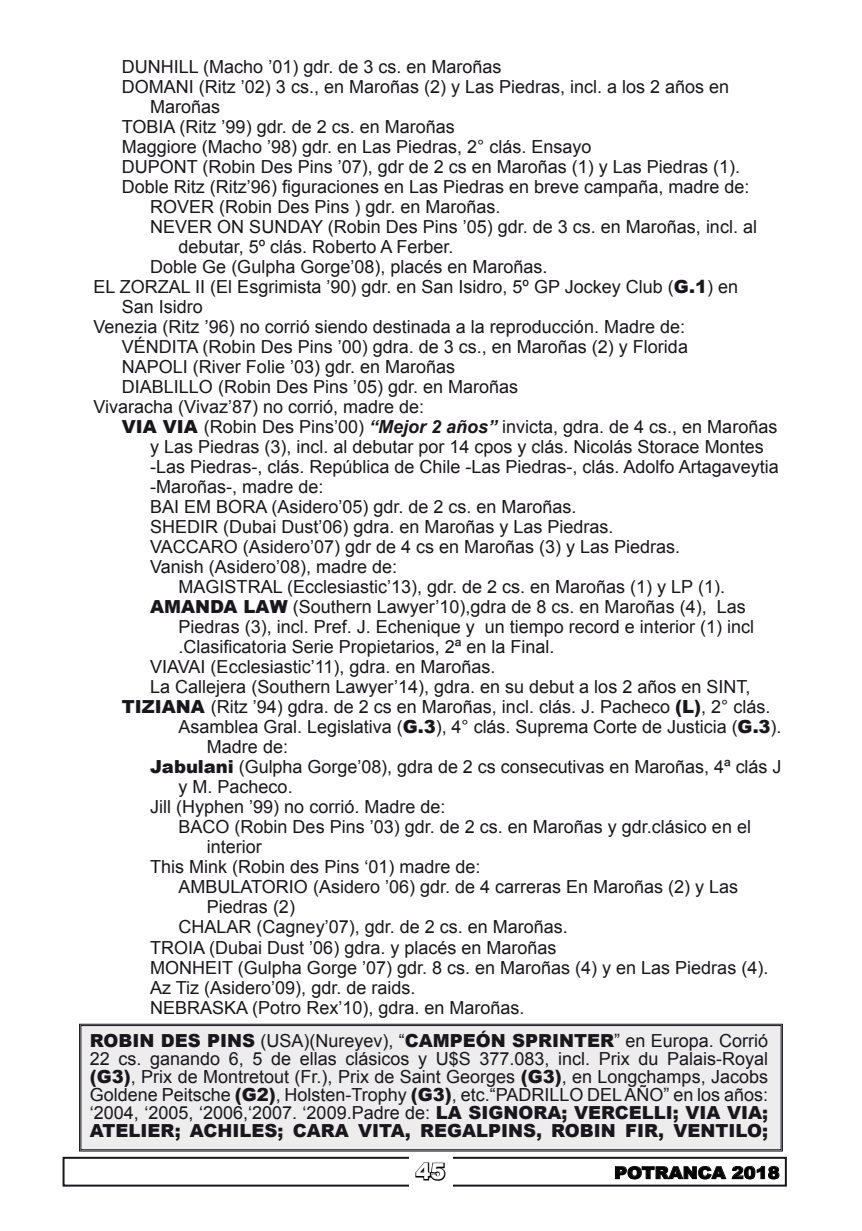
<style>
.page{position:relative;width:862px;height:1231px;background:#fff}
.page>*{position:absolute;margin:0;border:0;box-sizing:border-box;transform-origin:0 0}
.t1{font:900 22px "Arial";color:#fff}
.t2{font:18px/18px "Arial";color:#1a171c;text-align:justify}
.t3{font:900 16.8px "Arial";color:#000;scale:1.08 1}
.s1{font-weight:900}
.s2{font-weight:700;font-style:italic}
</style>
<div class="page">
<div style="left:63px;top:1156px;width:724px;height:30px;background:#fff;border:2px solid #1a171c"></div>
<div style="left:409px;top:1153px;width:44px;height:35px;background:#fff"></div>
<svg style="left:415px;top:1162px;width:31px;height:19px"></svg>
<svg style="left:615px;top:1166px;width:165px;height:13px"></svg>
<div style="left:79px;top:1023px;width:704px;height:128px;background:#ededee"></div>
<div style="left:80px;top:1024px;width:701px;height:126px;border:1px solid #1a171c"></div>
<p class="t2" style="left:122px;top:58px;width:381px">DUNHILL (Macho ’01) gdr. de 3 cs. en Maroñas</p>
<p class="t2" style="left:122px;top:78px;width:609px">DOMANI (Ritz ’02) 3 cs., en Maroñas (2) y Las Piedras, incl. a los 2 años en</p>
<p class="t2" style="left:150px;top:98px;width:72px">Maroñas</p>
<p class="t2" style="left:122px;top:118px;width:334px">TOBIA (Ritz ’99) gdr. de 2 cs. en Maroñas</p>
<p class="t2" style="left:122px;top:138px;width:471px">Maggiore (Macho ’98) gdr. en Las Piedras, 2° clás. Ensayo</p>
<p class="t2" style="left:122px;top:158px;width:619px">DUPONT (Robin Des Pins ’07), gdr de 2 cs en Maroñas (1) y Las Piedras (1).</p>
<p class="t2" style="left:122px;top:178px;width:629px">Doble Ritz (Ritz’96) figuraciones en Las Piedras en breve campaña, madre de:</p>
<p class="t2" style="left:150px;top:198px;width:352px">ROVER (Robin Des Pins ) gdr. en Maroñas.</p>
<p class="t2" style="left:150px;top:218px;width:608px">NEVER ON SUNDAY (Robin Des Pins ’05) gdr. de 3 cs. en Maroñas, incl. al</p>
<p class="t2" style="left:179px;top:238px;width:276px">debutar, 5º clás. Roberto A Ferber.</p>
<p class="t2" style="left:150px;top:258px;width:399px">Doble Ge (Gulpha Gorge’08), placés en Maroñas.</p>
<p class="t2" style="left:94px;top:278px;width:646px">EL ZORZAL II (El Esgrimista ’90) gdr. en San Isidro, 5º GP Jockey Club (<span class="s1">G.1</span>) en</p>
<p class="t2" style="left:122px;top:298px;width:83px">San Isidro</p>
<p class="t2" style="left:94px;top:318px;width:593px">Venezia (Ritz ’96) no corrió siendo destinada a la reproducción. Madre de:</p>
<p class="t2" style="left:122px;top:338px;width:567px">VÉNDITA (Robin Des Pins ’00) gdra. de 3 cs., en Maroñas (2) y Florida</p>
<p class="t2" style="left:122px;top:358px;width:335px">NAPOLI (River Folie ’03) gdr. en Maroñas</p>
<p class="t2" style="left:122px;top:378px;width:398px">DIABLILLO (Robin Des Pins ’05) gdr. en Maroñas</p>
<p class="t2" style="left:94px;top:398px;width:332px">Vivaracha (Vivaz’87) no corrió, madre de:</p>
<p class="t2" style="left:122px;top:418px;width:657px"><span class="s1">VIA VIA</span> (Robin Des Pins’00) <span class="s2">“Mejor 2 años”</span> invicta, gdra. de 4 cs., en Maroñas</p>
<p class="t2" style="left:150px;top:438px;width:615px">y Las Piedras (3), incl. al debutar por 14 cpos y clás. Nicolás Storace Montes</p>
<p class="t2" style="left:150px;top:458px;width:630px">-Las Piedras-, clás. República de Chile -Las Piedras-, clás. Adolfo Artagaveytia</p>
<p class="t2" style="left:150px;top:478px;width:175px">-Maroñas-, madre de:</p>
<p class="t2" style="left:150px;top:498px;width:428px">BAI EM BORA (Asidero’05) gdr. de 2 cs. en Maroñas.</p>
<p class="t2" style="left:150px;top:518px;width:465px">SHEDIR (Dubai Dust’06) gdra. en Maroñas y Las Piedras.</p>
<p class="t2" style="left:150px;top:538px;width:531px">VACCARO (Asidero’07) gdr de 4 cs en Maroñas (3) y Las Piedras.</p>
<p class="t2" style="left:150px;top:558px;width:248px">Vanish (Asidero’08), madre de:</p>
<p class="t2" style="left:179px;top:578px;width:548px">MAGISTRAL (Ecclesiastic’13), gdr. de 2 cs. en Maroñas (1) y LP (1).</p>
<p class="t2" style="left:150px;top:598px;width:597px"><span class="s1">AMANDA LAW</span> (Southern Lawyer’10),gdra de 8 cs. en Maroñas (4), Las</p>
<p class="t2" style="left:179px;top:618px;width:577px">Piedras (3), incl. Pref. J. Echenique y un tiempo record e interior (1) incl</p>
<p class="t2" style="left:179px;top:638px;width:377px">.Clasificatoria Serie Propietarios, 2ª en la Final.</p>
<p class="t2" style="left:150px;top:658px;width:347px">VIAVAI (Ecclesiastic’11), gdra. en Maroñas.</p>
<p class="t2" style="left:150px;top:678px;width:602px">La Callejera (Southern Lawyer’14), gdra. en su debut a los 2 años en SINT,</p>
<p class="t2" style="left:122px;top:698px;width:650px"><span class="s1">TIZIANA</span> (Ritz ’94) gdra. de 2 cs en Maroñas, incl. clás. J. Pacheco <span class="s1">(L)</span>, 2° clás.</p>
<p class="t2" style="left:179px;top:718px;width:604px">Asamblea Gral. Legislativa (<span class="s1">G.3</span>), 4° clás. Suprema Corte de Justicia (<span class="s1">G.3</span>).</p>
<p class="t2" style="left:207px;top:738px;width:83px">Madre de:</p>
<p class="t2" style="left:150px;top:758px;width:633px"><span class="s1">Jabulani</span> (Gulpha Gorge’08), gdra de 2 cs consecutivas en Maroñas, 4ª clás J</p>
<p class="t2" style="left:179px;top:778px;width:116px">y M. Pacheco.</p>
<p class="t2" style="left:150px;top:798px;width:297px">Jill (Hyphen ’99) no corrió. Madre de:</p>
<p class="t2" style="left:179px;top:818px;width:574px">BACO (Robin Des Pins ’03) gdr. de 2 cs. en Maroñas y gdr.clásico en el</p>
<p class="t2" style="left:207px;top:838px;width:57px">interior</p>
<p class="t2" style="left:150px;top:858px;width:332px">This Mink (Robin des Pins ‘01) madre de:</p>
<p class="t2" style="left:179px;top:878px;width:561px">AMBULATORIO (Asidero ’06) gdr. de 4 carreras En Maroñas (2) y Las</p>
<p class="t2" style="left:207px;top:898px;width:90px">Piedras (2)</p>
<p class="t2" style="left:179px;top:918px;width:391px">CHALAR (Cagney’07), gdr. de 2 cs. en Maroñas.</p>
<p class="t2" style="left:150px;top:938px;width:408px">TROIA (Dubai Dust ’06) gdra. y placés en Maroñas</p>
<p class="t2" style="left:150px;top:958px;width:619px">MONHEIT (Gulpha Gorge ’07) gdr. 8 cs. en Maroñas (4) y en Las Piedras (4).</p>
<p class="t2" style="left:150px;top:978px;width:267px">Az Tiz (Asidero’09), gdr. de raids.</p>
<p class="t2" style="left:150px;top:998px;width:376px">NEBRASKA (Potro Rex’10), gdra. en Maroñas.</p>
<p class="t2" style="left:90px;top:1031px;width:680px"><span class="s1">ROBIN DES PINS</span> (USA)(Nureyev), “<span class="s1">CAMPEÓN SPRINTER</span>” en Europa. Corrió 22 cs. ganando 6, 5 de ellas clásicos y U$S 377.083, incl. Prix du Palais-Royal <span class="s1">(G3)</span>, Prix de Montretout (Fr.), Prix de Saint Georges <span class="s1">(G3)</span>, en Longchamps, Jacobs Goldene Peitsche <span class="s1">(G2)</span>, Holsten-Trophy <span class="s1">(G3)</span>, etc.“PADRILLO DEL AÑO” en los años: ‘2004, ‘2005, ‘2006,‘2007. ‘2009.Padre de: <span class="s1">LA SIGNORA; VERCELLI; VIA VIA; ATELIER; ACHILES; CARA VITA, REGALPINS, ROBIN FIR, VENTILO;</span></p>
<p class="t1" style="left:416px;top:1155px;width:31px">45</p>
<p class="t3" style="left:614px;top:1160px;width:155px">POTRANCA 2018</p>
</div>
